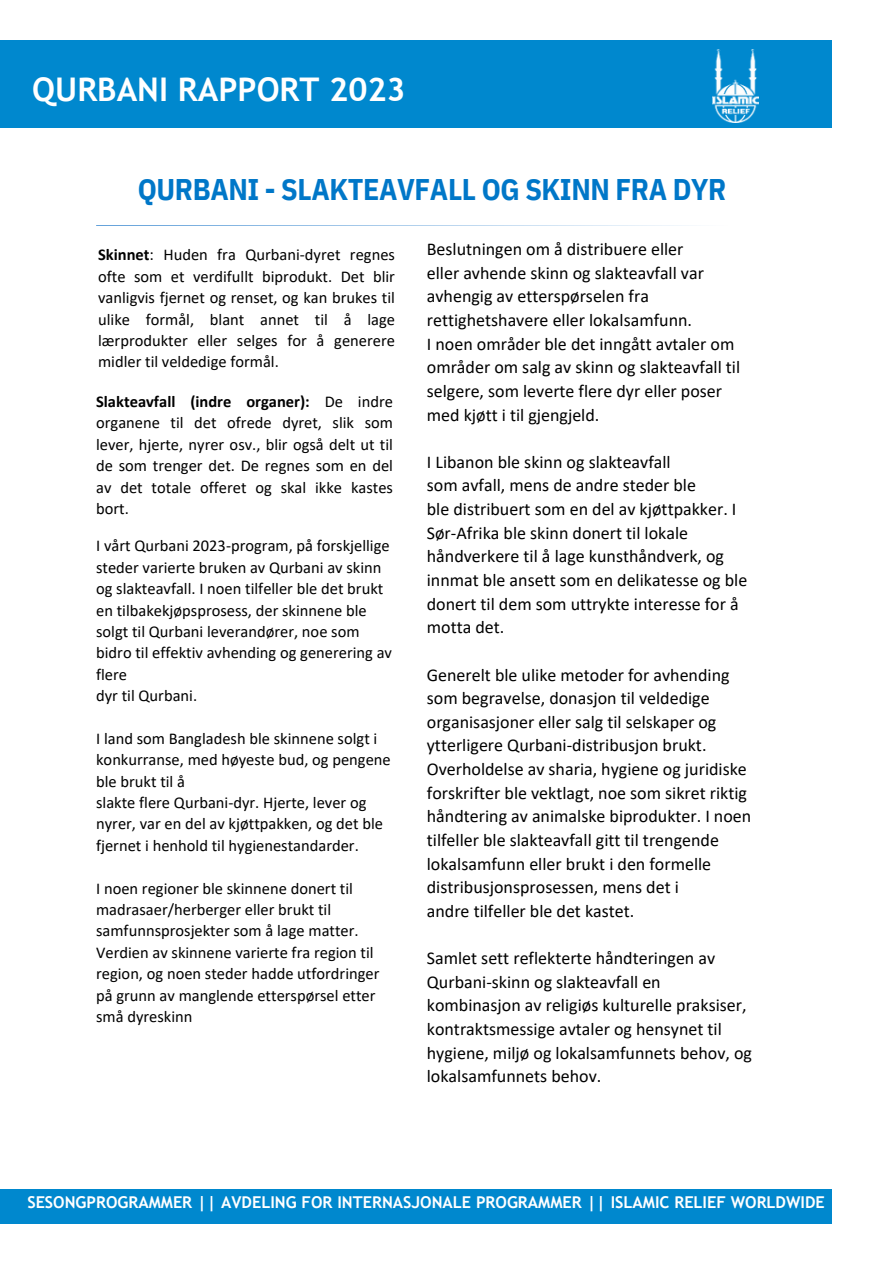
<style>
.page{position:relative;width:894px;height:1264px;background:#fff}
.page>*{position:absolute;margin:0;border:0;box-sizing:border-box;transform-origin:0 0}
.t1{font:700 32.55px "Trebuchet MS";color:#fff}
.t2{font:700 29.85px "IBM Plex Sans Cond";letter-spacing:-.015em;color:#0077c8}
.t3{font:18px/23.7px "Calibri";color:#000}
.t4{font:16.5px/21.3px "Calibri";color:#000}
.t5{font:700 16.35px "Trebuchet MS";color:#fff}
.s1{font-weight:700}
</style>
<div class="page">
<div style="left:0;top:40px;width:832px;height:88px;background:#0088ce"></div>
<svg style="left:96px;top:225px;width:593px;height:1px"></svg>
<img style="left:712px;top:50px;width:46px;height:73px">
<div style="left:0;top:1188px;width:832px;height:35px;background:#0088ce"></div>
<p class="t1" style="left:32px;top:70px;width:375px">QURBANI RAPPORT 2023</p>
<h1 class="t2" style="left:138px;top:170px;width:589px">QURBANI - SLAKTEAVFALL OG SKINN FRA DYR</h1>
<h1 class="t4" style="left:98px;top:245px;width:298px;text-align:justify"><span class="s1">Skinnet</span>: Huden fra Qurbani-dyret regnes ofte som et verdifullt biprodukt. Det blir vanligvis fjernet og renset, og kan brukes til ulike formål, blant annet til å lage lærprodukter eller selges for å generere midler til veldedige formål.</h1>
<p class="t4" style="left:96px;top:392px;width:298px;text-align:justify"><span class="s1">Slakteavfall (indre organer):</span> De indre organene til det ofrede dyret, slik som lever, hjerte, nyrer osv., blir også delt ut til de som trenger det. De regnes som en del av det totale offeret og skal ikke kastes bort.</p>
<p class="t4" style="left:96px;top:536px;width:297px">I vårt Qurbani 2023-program, på forskjellige steder varierte bruken av Qurbani av skinn og slakteavfall. I noen tilfeller ble det brukt en tilbakekjøpsprosess, der skinnene ble solgt til Qurbani leverandører, noe som bidro til effektiv avhending og generering av flere</p>
<p class="t4" style="left:96px;top:686px;width:102px">dyr til Qurbani.</p>
<p class="t4" style="left:96px;top:729px;width:296px">I land som Bangladesh ble skinnene solgt i konkurranse, med høyeste bud, og pengene ble brukt til å</p>
<p class="t4" style="left:96px;top:793px;width:288px">slakte flere Qurbani-dyr. Hjerte, lever og nyrer, var en del av kjøttpakken, og det ble fjernet i henhold til hygienestandarder.</p>
<p class="t4" style="left:96px;top:878px;width:285px">I noen regioner ble skinnene donert til madrasaer/herberger eller brukt til samfunnsprosjekter som å lage matter.<br>Verdien av skinnene varierte fra region til region, og noen steder hadde utfordringer på grunn av manglende etterspørsel etter små dyreskinn</p>
<p class="t3" style="left:426px;top:239px;width:258px">Beslutningen om å distribuere eller</p>
<p class="t3" style="left:426px;top:262px;width:278px">eller avhende skinn og slakteavfall var avhengig av etterspørselen fra rettighetshavere eller lokalsamfunn.</p>
<p class="t3" style="left:426px;top:333px;width:309px">I noen områder ble det inngått avtaler om</p>
<p class="t3" style="left:426px;top:357px;width:315px">områder om salg av skinn og slakteavfall til selgere, som leverte flere dyr eller poser med kjøtt i til gjengjeld.</p>
<p class="t3" style="left:426px;top:451px;width:245px">I Libanon ble skinn og slakteavfall</p>
<p class="t3" style="left:426px;top:475px;width:270px">som avfall, mens de andre steder ble</p>
<p class="t3" style="left:426px;top:498px;width:311px">ble distribuert som en del av kjøttpakker. I</p>
<p class="t3" style="left:426px;top:522px;width:322px">Sør-Afrika ble skinn donert til lokale håndverkere til å lage kunsthåndverk, og innmat ble ansett som en delikatesse og ble donert til dem som uttrykte interesse for å motta det.</p>
<p class="t3" style="left:426px;top:664px;width:304px">Generelt ble ulike metoder for avhending</p>
<p class="t3" style="left:426px;top:687px;width:321px">som begravelse, donasjon til veldedige organisasjoner eller salg til selskaper og ytterligere Qurbani-distribusjon brukt.<br>Overholdelse av sharia, hygiene og juridiske</p>
<p class="t3" style="left:426px;top:782px;width:321px">forskrifter ble vektlagt, noe som sikret riktig</p>
<p class="t3" style="left:426px;top:806px;width:326px">håndtering av animalske biprodukter. I noen tilfeller ble slakteavfall gitt til trengende lokalsamfunn eller brukt i den formelle distribusjonsprosessen, mens det i</p>
<p class="t3" style="left:426px;top:900px;width:209px">andre tilfeller ble det kastet.</p>
<p class="t3" style="left:426px;top:947px;width:326px">Samlet sett reflekterte håndteringen av Qurbani-skinn og slakteavfall en kombinasjon av religiøs kulturelle praksiser, kontraktsmessige avtaler og hensynet til hygiene, miljø og lokalsamfunnets behov, og lokalsamfunnets behov.</p>
<p class="t5" style="left:27px;top:1192px;width:798px">SESONGPROGRAMMER || AVDELING FOR INTERNASJONALE PROGRAMMER || ISLAMIC RELIEF WORLDWIDE</p>
</div>
